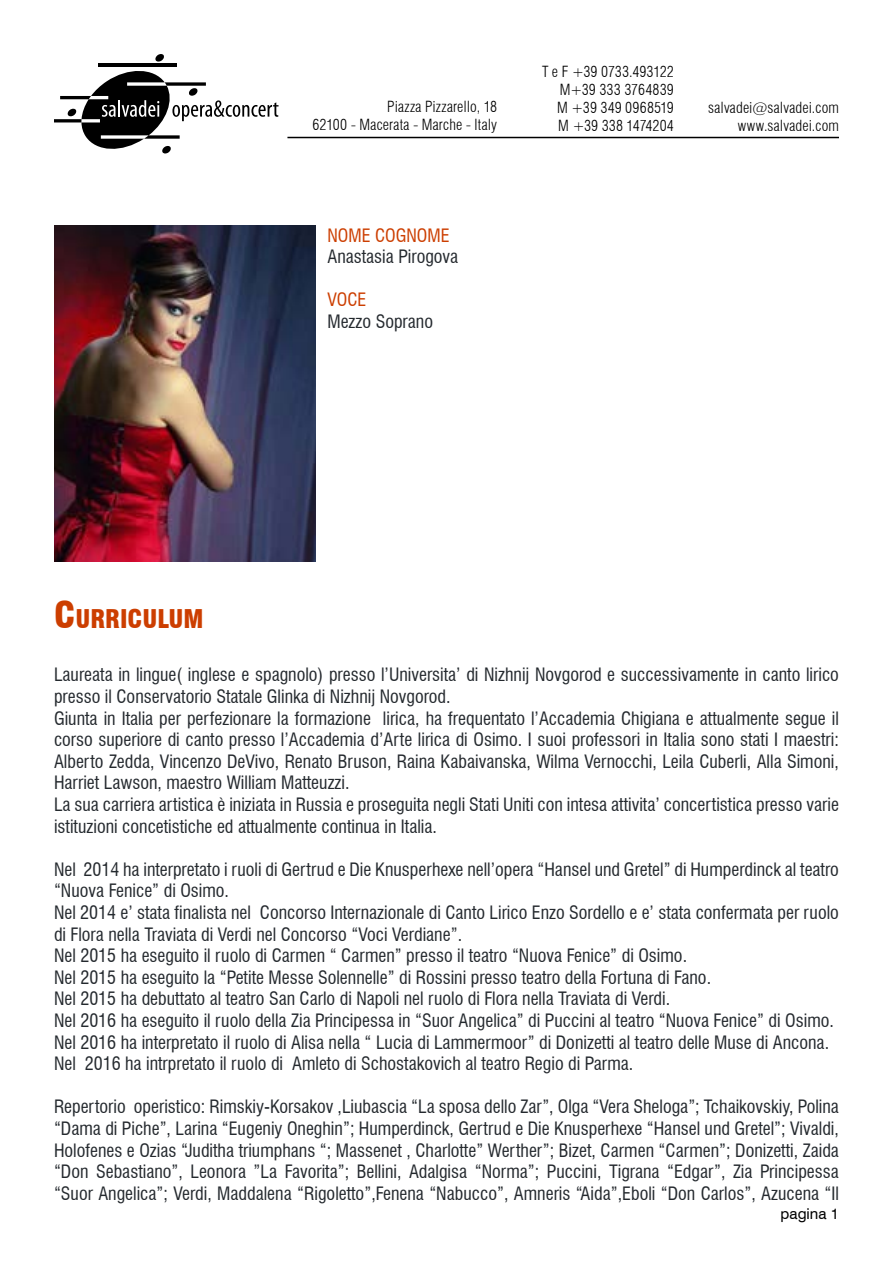
<style>
.page{position:relative;width:893px;height:1263px;background:#fff}
.page>*{position:absolute;margin:0;border:0;box-sizing:border-box;transform-origin:0 0}
.t1{font:900 condensed 25.2px "Swiss 721 BT";color:#cc3e00}
.t2{font:condensed 18px/21.6px "Swiss 721 BT";color:#24292e}
.t3{font:condensed 18px "Swiss 721 BT";color:#cc3e00}
.t4{font:300 condensed 15px/18px "Swiss 721 BT";letter-spacing:.01em;color:#000;text-align:right}
.t5{font:15px "Swiss 721 BT";color:#000}
.s1{font-size:36px}
</style>
<div class="page">
<hr style="left:287px;top:137px;width:552px;height:1px;background:#000">
<svg style="left:54px;top:54px;width:225px;height:100px"></svg>
<img style="left:54px;top:225px;width:262px;height:336px">
<p class="t4" style="left:557px;top:63px;width:118px;text-align:justify;text-indent:-15px">T e F +39 0733.493122<br>M+39 333 3764839<br>M +39 349 0968519<br>M +39 338 1474204</p>
<p class="t4" style="left:312px;top:98px;width:186px">Piazza Pizzarello, 18<br>62100 - Macerata - Marche - Italy</p>
<p class="t4" style="left:708px;top:99px;width:132px">salvadei@salvadei.com www.salvadei.com</p>
<h1 class="t1" style="left:54px;top:604px;width:151px"><span class="s1">C</span>URRICULUM</h1>
<p class="t3" style="left:327px;top:224px;width:22px">Nome</p>
<p class="t3" style="left:375px;top:224px;width:12px">cognome</p>
<p class="t2" style="left:327px;top:246px;width:132px">Anastasia Pirogova</p>
<p class="t3" style="left:327px;top:289px;width:40px">VOCE</p>
<p class="t2" style="left:327px;top:311px;width:107px">Mezzo Soprano</p>
<p class="t2" style="left:54px;top:664px;width:786px">Laureata in lingue( inglese e spagnolo) presso l’Universita’ di Nizhnij Novgorod e successivamente in canto lirico presso il Conservatorio Statale Glinka di Nizhnij Novgorod.<br>Giunta in Italia per perfezionare la formazione lirica, ha frequentato l’Accademia Chigiana e attualmente segue il corso superiore di canto presso l’Accademia d’Arte lirica di Osimo. I suoi professori in Italia sono stati I maestri:<br>Alberto Zedda, Vincenzo DeVivo, Renato Bruson, Raina Kabaivanska, Wilma Vernocchi, Leila Cuberli, Alla Simoni, Harriet Lawson, maestro William Matteuzzi.<br>La sua carriera artistica è iniziata in Russia e proseguita negli Stati Uniti con intesa attivita’ concertistica presso varie istituzioni concetistiche ed attualmente continua in Italia.</p>
<p class="t2" style="left:54px;top:858px;width:786px">Nel 2014 ha interpretato i ruoli di Gertrud e Die Knusperhexe nell’opera “Hansel und Gretel” di Humperdinck al teatro “Nuova Fenice” di Osimo.<br>Nel 2014 e’ stata finalista nel Concorso Internazionale di Canto Lirico Enzo Sordello e e’ stata confermata per ruolo di Flora nella Traviata di Verdi nel Concorso “Voci Verdiane”.<br>Nel 2015 ha eseguito il ruolo di Carmen “ Carmen” presso il teatro “Nuova Fenice” di Osimo.<br>Nel 2015 ha eseguito la “Petite Messe Solennelle” di Rossini presso teatro della Fortuna di Fano.<br>Nel 2015 ha debuttato al teatro San Carlo di Napoli nel ruolo di Flora nella Traviata di Verdi.<br>Nel 2016 ha eseguito il ruolo della Zia Principessa in “Suor Angelica” di Puccini al teatro “Nuova Fenice” di Osimo.<br>Nel 2016 ha interpretato il ruolo di Alisa nella “ Lucia di Lammermoor” di Donizetti al teatro delle Muse di Ancona.<br>Nel 2016 ha intrpretato il ruolo di Amleto di Schostakovich al teatro Regio di Parma.</p>
<p class="t2" style="left:54px;top:1096px;width:786px;text-align:justify">Repertorio operistico: Rimskiy-Korsakov ,Liubascia “La sposa dello Zar”, Olga “Vera Sheloga”; Tchaikovskiy, Polina “Dama di Piche”, Larina “Eugeniy Oneghin”; Humperdinck, Gertrud e Die Knusperhexe “Hansel und Gretel”; Vivaldi, Holofenes e Ozias “Juditha triumphans “; Massenet , Charlotte” Werther”; Bizet, Carmen “Carmen”; Donizetti, Zaida “Don Sebastiano”, Leonora ”La Favorita”; Bellini, Adalgisa “Norma”; Puccini, Tigrana “Edgar”, Zia Principessa “Suor Angelica”; Verdi, Maddalena “Rigoletto”,Fenena “Nabucco”, Amneris “Aida”,Eboli “Don Carlos”, Azucena “Il</p>
<p class="t5" style="left:781px;top:1205px;width:60px">pagina 1</p>
</div>
